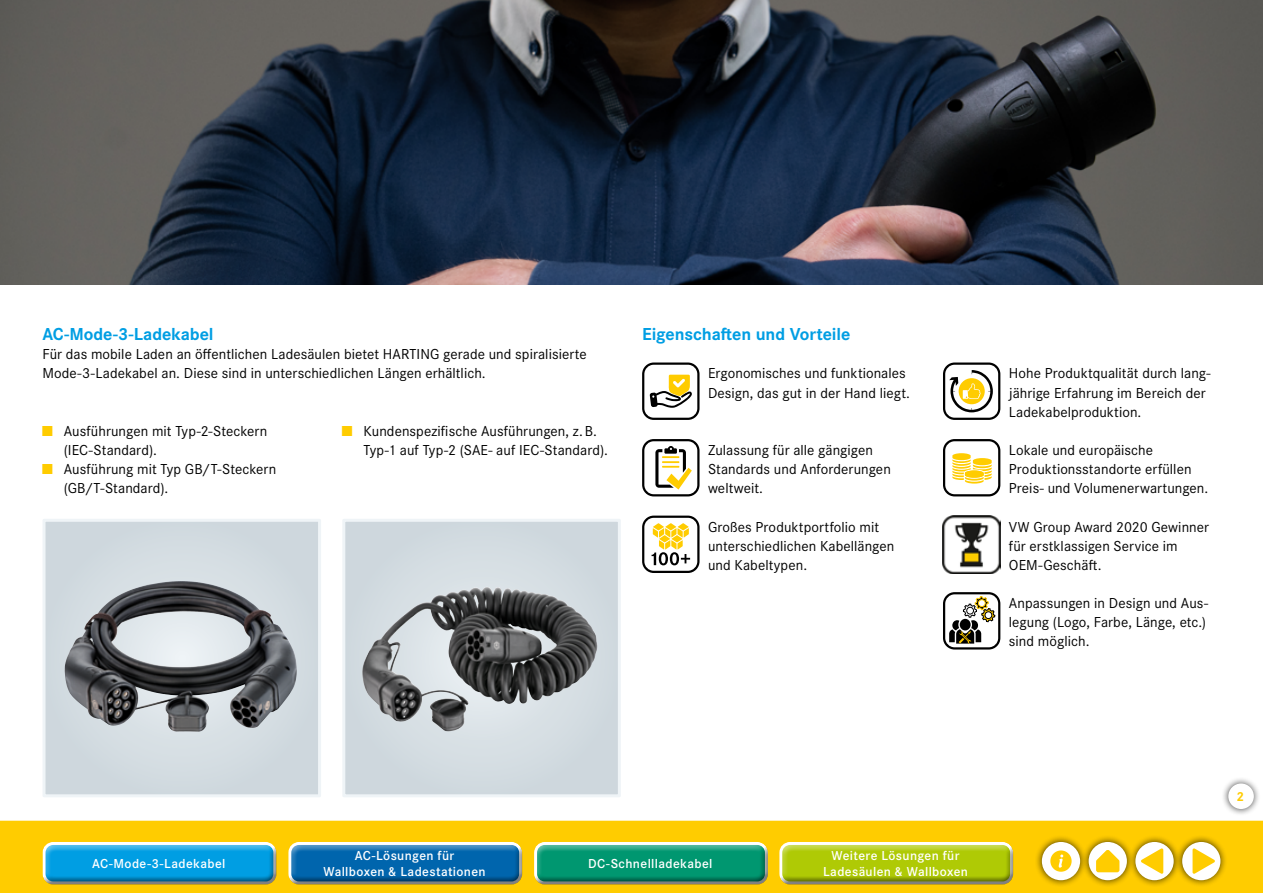
<style>
.page{position:relative;width:1263px;height:893px;background:#fff}
.page>*{position:absolute;margin:0;border:0;box-sizing:border-box;transform-origin:0 0}
.CD_HARTING___Subline{font:700 18px "Corporate S Pro";letter-spacing:-.005em;color:#009ee3}
.CD_HARTING_-_Copy{font:15px/19.2px "Corporate S Pro";letter-spacing:.005em;color:#000}
.t1{font:600 13.5px/16.2px "Corporate S Pro";letter-spacing:.025em;color:#fff;text-align:center}
.t2{font:700 13.5px "Corporate S Pro";color:#fc0}
.s1{color:#fc0}
</style>
<div class="page">
<div style="left:0;top:821px;width:1263px;height:72px;background:#fc0"></div>
<div style="left:1221px;top:776px;width:40px;height:40px;background:#000;opacity:.75"></div>
<div style="left:1228px;top:783px;width:26px;height:26px;background:#fff;border-radius:50%"></div>
<img style="left:0;top:0;width:1263px;height:285px">
<div style="left:33px;top:833px;width:249px;height:51px;background:#fc0"></div>
<div style="left:37px;top:842px;width:248px;height:51px;background:#000;opacity:.5"></div>
<div style="left:279px;top:833px;width:249px;height:51px;background:#fc0"></div>
<div style="left:283px;top:842px;width:248px;height:51px;background:#000;opacity:.5"></div>
<div style="left:525px;top:833px;width:248px;height:51px;background:#fc0"></div>
<div style="left:529px;top:842px;width:248px;height:51px;background:#000;opacity:.5"></div>
<div style="left:770px;top:833px;width:249px;height:51px;background:#fc0"></div>
<div style="left:774px;top:842px;width:248px;height:51px;background:#000;opacity:.5"></div>
<div style="left:1081px;top:835px;width:53px;height:53px;background:#000;opacity:.75"></div>
<div style="left:1089px;top:842px;width:38px;height:38px;background:#fff;border-radius:50%"></div>
<svg style="left:1096px;top:850px;width:23px;height:22px"></svg>
<div style="left:1035px;top:835px;width:53px;height:53px;background:#000;opacity:.75"></div>
<div style="left:1042px;top:842px;width:38px;height:38px;background:#fff;border-radius:50%"></div>
<svg style="left:1050px;top:850px;width:21px;height:22px"></svg>
<div style="left:1174px;top:834px;width:53px;height:53px;background:#000;opacity:.75"></div>
<div style="left:1182px;top:842px;width:38px;height:38px;background:#fff;border-radius:50%"></div>
<svg style="left:1192px;top:848px;width:23px;height:26px"></svg>
<div style="left:1128px;top:835px;width:53px;height:53px;background:#000;opacity:.75"></div>
<div style="left:1135px;top:842px;width:39px;height:38px;background:#fff;border-radius:50%"></div>
<svg style="left:1141px;top:848px;width:22px;height:26px"></svg>
<svg style="left:47px;top:523px;width:270px;height:270px;background:#adb3b8"></svg>
<img style="left:133px;top:581px;width:48px;height:8px">
<div style="left:43px;top:519px;width:278px;height:278px;border:3px solid #eff4f7"></div>
<svg style="left:346px;top:523px;width:271px;height:270px;background:#b7bec2"></svg>
<img style="left:362px;top:587px;width:120px;height:144px">
<div style="left:342px;top:519px;width:279px;height:278px;border:3px solid #eff4f7"></div>
<svg style="left:943px;top:362px;width:57px;height:58px"></svg>
<svg style="left:943px;top:439px;width:57px;height:57px"></svg>
<svg style="left:943px;top:592px;width:57px;height:57px"></svg>
<img style="left:943px;top:516px;width:57px;height:57px">
<svg style="left:642px;top:362px;width:57px;height:58px"></svg>
<svg style="left:642px;top:439px;width:57px;height:57px"></svg>
<svg style="left:642px;top:516px;width:57px;height:57px"></svg>
<p class="CD_HARTING___Subline" style="left:43px;top:320px;width:173px">AC-Mode-3-Ladekabel</p>
<p class="CD_HARTING_-_Copy" style="left:43px;top:344px;width:546px">Für das mobile Laden an öffentlichen Ladesäulen bietet HARTING gerade und spiralisierte<br>Mode-3-Ladekabel an. Diese sind in unterschiedlichen Längen erhältlich.</p>
<p class="CD_HARTING_-_Copy" style="left:64px;top:420px;width:205px;text-indent:-21px"><span class="s1">■</span> Ausführungen mit Typ-2-Steckern (IEC-Standard).</p>
<p class="CD_HARTING_-_Copy" style="left:64px;top:458px;width:214px;text-indent:-21px"><span class="s1">■</span> Ausführung mit Typ GB/T-Steckern (GB/T-Standard).</p>
<p class="CD_HARTING_-_Copy" style="left:364px;top:420px;width:246px;text-indent:-21px"><span class="s1">■</span> Kundenspezifische Ausführungen, z. B.<br>Typ-1 auf Typ-2 (SAE- auf IEC-Standard).</p>
<p class="CD_HARTING___Subline" style="left:642px;top:320px;width:210px">Eigenschaften und Vorteile</p>
<p class="CD_HARTING_-_Copy" style="left:708px;top:363px;width:204px">Ergonomisches und funktionales<br>Design, das gut in der Hand liegt.</p>
<p class="CD_HARTING_-_Copy" style="left:708px;top:439px;width:184px">Zulassung für alle gängigen<br>Standards und Anforderungen weltweit.</p>
<p class="CD_HARTING_-_Copy" style="left:708px;top:516px;width:188px">Großes Produktportfolio mit unterschiedlichen Kabellängen und Kabeltypen.</p>
<p class="CD_HARTING_-_Copy" style="left:1009px;top:363px;width:203px">Hohe Produktqualität durch lang&shy;jährige Erfahrung im Bereich der<br>Ladekabelproduktion.</p>
<p class="CD_HARTING_-_Copy" style="left:1009px;top:439px;width:201px">Lokale und europäische<br>Produktionsstandorte erfüllen<br>Preis- und Volumenerwartungen.</p>
<p class="CD_HARTING_-_Copy" style="left:1009px;top:516px;width:202px">VW Group Award 2020 Gewinner für erstklassigen Service im<br>OEM-Geschäft.</p>
<p class="CD_HARTING_-_Copy" style="left:1009px;top:592px;width:201px">Anpassungen in Design und Aus&shy;legung (Logo, Farbe, Länge, etc.) sind möglich.</p>
<p class="t1" style="left:92px;top:854px;width:135px">AC-Mode-3-Ladekabel</p>
<p class="t1" style="left:323px;top:846px;width:164px">AC-Lösungen für<br>Wallboxen &amp; Ladestationen</p>
<p class="t1" style="left:588px;top:854px;width:126px">DC-Schnellladekabel</p>
<p class="t1" style="left:823px;top:846px;width:146px">Weitere Lösungen für<br>Ladesäulen &amp; Wallboxen</p>
<p class="t2" style="left:1236px;top:786px;width:9px">2</p>
</div>
